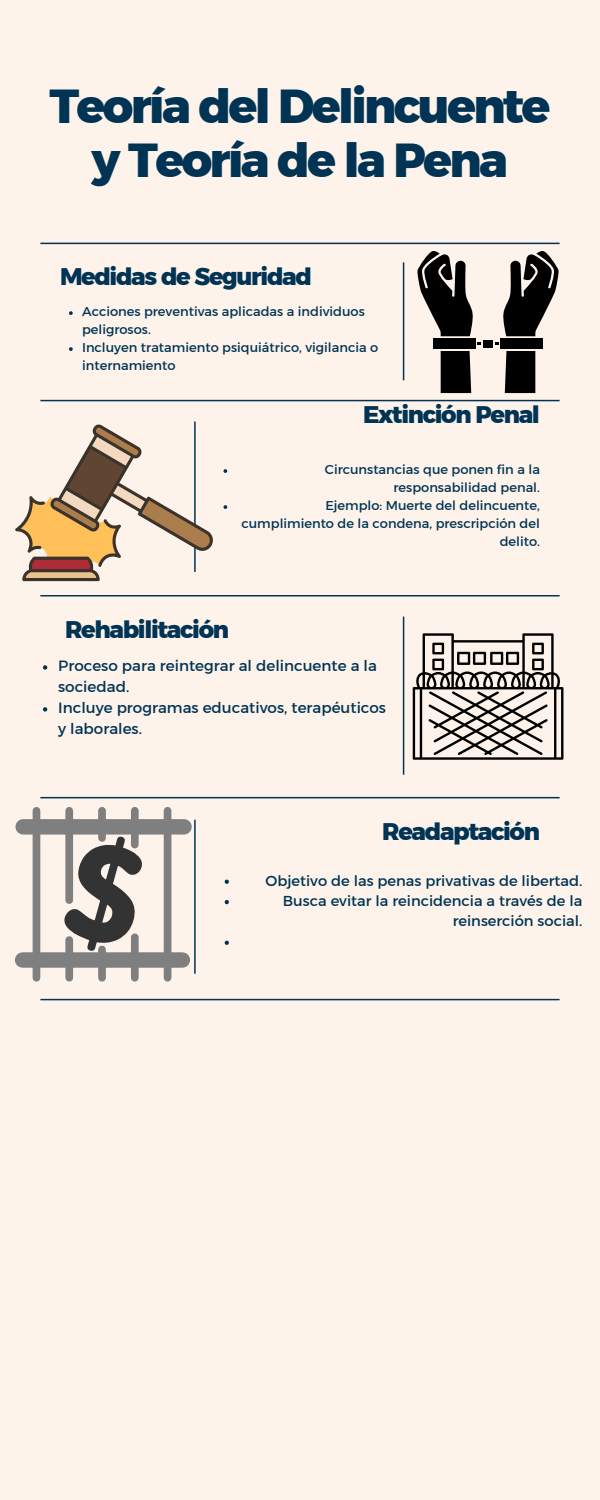
<style>
.page{position:relative;width:600px;height:1500px;background:#fdf3ea}
.page>*{position:absolute;margin:0;border:0;box-sizing:border-box;transform-origin:0 0}
.t1{font:700 47.6px/53.9px "Kief Montaser Extra";letter-spacing:-.055em;color:#003354;text-align:center}
.t2{font:700 24px "Kief Montaser Extra";letter-spacing:-.055em;color:#003354}
.t3{font:15.1px/21px "Kief Montaser Regular";color:#003354}
.t4{font:14.7px/20.3px "Kief Montaser Regular";color:#003354;text-align:right}
.t5{font:13px/18px "Kief Montaser Regular";color:#003354}
</style>
<div class="page">
<hr style="left:40px;top:243px;width:520px;height:1px;background:#003354">
<hr style="left:40px;top:595px;width:520px;height:1px;background:#003354">
<hr style="left:40px;top:797px;width:520px;height:1px;background:#003354">
<hr style="left:40px;top:999px;width:520px;height:1px;background:#003354">
<hr style="left:403px;top:262px;width:1px;height:118px;background:#003354">
<hr style="left:403px;top:617px;width:1px;height:158px;background:#003354">
<hr style="left:194px;top:422px;width:2px;height:150px;background:#003354">
<hr style="left:194px;top:820px;width:2px;height:154px;background:#003354">
<hr style="left:40px;top:400px;width:520px;height:1px;background:#003354">
<svg style="left:441px;top:351px;width:30px;height:42px"></svg>
<div style="left:433px;top:339px;width:43px;height:10px;background:#000"></div>
<svg style="left:417px;top:251px;width:56px;height:85px"></svg>
<svg style="left:505px;top:351px;width:30px;height:42px"></svg>
<svg style="left:503px;top:251px;width:56px;height:85px"></svg>
<div style="left:500px;top:339px;width:43px;height:10px;background:#000"></div>
<div style="left:483px;top:340px;width:10px;height:7px;background:#000"></div>
<svg style="left:15px;top:424px;width:198px;height:157px"></svg>
<svg style="left:413px;top:633px;width:150px;height:127px"></svg>
<div style="left:23px;top:819px;width:161px;height:16px;background:#7f7f7f"></div>
<div style="left:23px;top:952px;width:159px;height:16px;background:#7f7f7f"></div>
<div style="left:33px;top:811px;width:7px;height:167px;background:#7f7f7f"></div>
<div style="left:65px;top:811px;width:8px;height:89px;background:#7f7f7f"></div>
<div style="left:98px;top:811px;width:8px;height:27px;background:#7f7f7f"></div>
<div style="left:131px;top:811px;width:8px;height:34px;background:#7f7f7f"></div>
<div style="left:164px;top:811px;width:7px;height:167px;background:#7f7f7f"></div>
<svg style="left:58px;top:834px;width:96px;height:119px"></svg>
<div style="left:65px;top:940px;width:8px;height:38px;background:#7f7f7f"></div>
<div style="left:98px;top:949px;width:8px;height:29px;background:#7f7f7f"></div>
<div style="left:131px;top:937px;width:8px;height:41px;background:#7f7f7f"></div>
<svg style="left:69px;top:311px;width:4px;height:4px"></svg>
<svg style="left:69px;top:347px;width:4px;height:4px"></svg>
<svg style="left:43px;top:665px;width:4px;height:5px"></svg>
<svg style="left:43px;top:707px;width:4px;height:5px"></svg>
<svg style="left:224px;top:469px;width:3px;height:4px"></svg>
<svg style="left:224px;top:505px;width:3px;height:4px"></svg>
<svg style="left:225px;top:880px;width:4px;height:4px"></svg>
<svg style="left:225px;top:900px;width:4px;height:4px"></svg>
<svg style="left:225px;top:941px;width:4px;height:4px"></svg>
<h1 class="t1" style="left:49px;top:79px;width:503px">Teoría del Delincuente y Teoría de la Pena</h1>
<p class="t2" style="left:60px;top:262px;width:253px">Medidas de Seguridad</p>
<p class="t5" style="left:82px;top:303px;width:284px">Acciones preventivas aplicadas a individuos peligrosos.</p>
<p class="t5" style="left:82px;top:339px;width:298px">Incluyen tratamiento psiquiátrico, vigilancia o internamiento</p>
<p class="t2" style="left:363px;top:400px;width:178px">Extinción Penal</p>
<p class="t5" style="left:325px;top:461px;width:217px;text-align:right">Circunstancias que ponen fin a la responsabilidad penal.</p>
<p class="t5" style="left:241px;top:497px;width:300px;text-align:right">Ejemplo: Muerte del delincuente, cumplimiento de la condena, prescripción del delito.</p>
<h2 class="t2" style="left:65px;top:614px;width:165px">Rehabilitación</h2>
<p class="t3" style="left:58px;top:655px;width:320px">Proceso para reintegrar al delincuente a la sociedad.</p>
<h2 class="t3" style="left:58px;top:697px;width:329px">Incluye programas educativos, terapéuticos y laborales.</h2>
<p class="t2" style="left:382px;top:816px;width:159px">Readaptación</p>
<p class="t4" style="left:266px;top:870px;width:318px">Objetivo de las penas privativas de libertad.</p>
<p class="t4" style="left:283px;top:890px;width:301px">Busca evitar la reincidencia a través de la reinserción social.</p>
</div>
